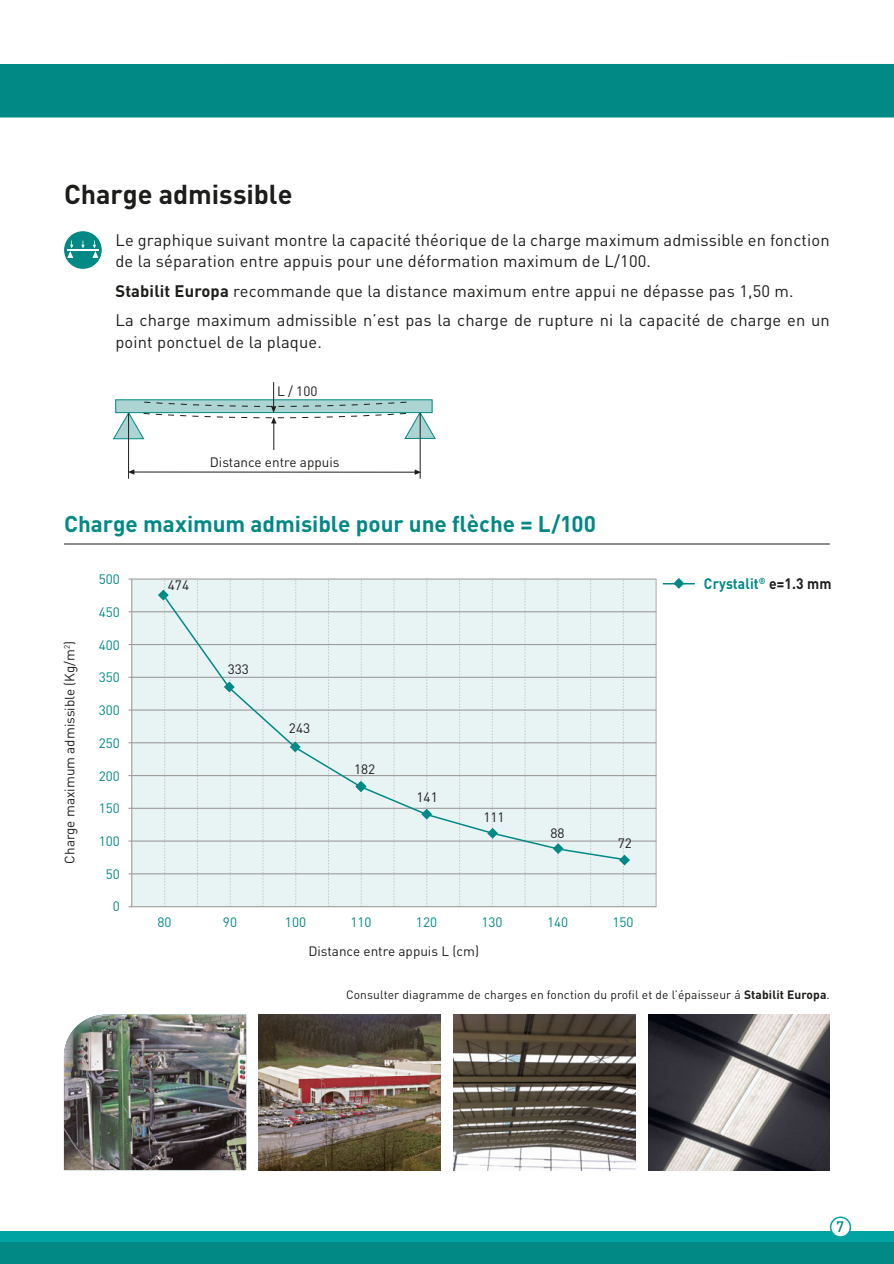
<style>
.page{position:relative;width:894px;height:1264px;background:#fff}
.page>*{position:absolute;margin:0;border:0;box-sizing:border-box;transform-origin:0 0}
.t1{font:700 27px "DIN Pro";letter-spacing:-.005em;color:#1d1d1b}
.t2{font:700 22.5px "DIN Pro";color:#008985}
.t3{font:16.5px/21px "DIN Pro";letter-spacing:.01em;color:#1d1d1b}
.t4{font:700 15px "DIN Pro";letter-spacing:.01em;color:#008985;scale:.92 1}
.t5{font:500 15px "DIN Pro";color:#008985}
.t6{font:13.5px "DIN Pro";color:#1d1d1b}
.t7{font:13.5px "DIN Pro";color:#008985}
.t8{font:12px "DIN Pro";letter-spacing:.01em;color:#1d1d1b}
.s1{font-weight:700}
.s2{color:#1d1d1b}
</style>
<div class="page">
<div style="left:0;top:1231px;width:893px;height:32px;background:#01a3a2"></div>
<div style="left:0;top:1242px;width:893px;height:21px;background:#008985"></div>
<div style="left:830px;top:1217px;width:20px;height:19px;background:#fff;border-radius:50%"></div>
<div style="left:829px;top:1216px;width:22px;height:21px;border:2px solid #01a3a2;border-radius:50%"></div>
<div style="left:0;top:64px;width:893px;height:53px;background:#008985"></div>
<div style="left:64px;top:231px;width:38px;height:38px;background:#008985;border-radius:50%"></div>
<hr style="left:67px;top:249px;width:31px;height:2px;background:#fff">
<svg style="left:81px;top:240px;width:4px;height:8px"></svg>
<svg style="left:92px;top:240px;width:6px;height:18px"></svg>
<svg style="left:67px;top:240px;width:6px;height:18px"></svg>
<hr style="left:134px;top:471px;width:281px;height:1px;background:#1d1d1b">
<svg style="left:129px;top:469px;width:5px;height:5px"></svg>
<svg style="left:414px;top:469px;width:6px;height:6px"></svg>
<hr style="left:420px;top:413px;width:1px;height:65px;background:#1d1d1b">
<svg style="left:113px;top:382px;width:323px;height:68px"></svg>
<hr style="left:128px;top:413px;width:1px;height:65px;background:#1d1d1b">
<img style="left:648px;top:1014px;width:181px;height:156px">
<img style="left:64px;top:1014px;width:182px;height:156px">
<img style="left:453px;top:1014px;width:182px;height:156px">
<img style="left:259px;top:1014px;width:181px;height:156px">
<hr style="left:64px;top:543px;width:765px;height:1px;background:#1d1d1b">
<svg style="left:673px;top:578px;width:11px;height:11px"></svg>
<hr style="left:663px;top:583px;width:31px;height:1px;background:#008985">
<div style="left:132px;top:579px;width:524px;height:327px;background:#e8f3f3"></div>
<svg style="left:197px;top:580px;width:1px;height:326px"></svg>
<svg style="left:262px;top:580px;width:1px;height:326px"></svg>
<svg style="left:328px;top:580px;width:1px;height:326px"></svg>
<svg style="left:393px;top:580px;width:1px;height:326px"></svg>
<svg style="left:459px;top:580px;width:1px;height:326px"></svg>
<svg style="left:524px;top:580px;width:1px;height:326px"></svg>
<svg style="left:590px;top:580px;width:1px;height:326px"></svg>
<hr style="left:655px;top:579px;width:1px;height:327px;background:#c6c6c6">
<hr style="left:131px;top:579px;width:1px;height:328px;background:#9d9d9c">
<hr style="left:128px;top:873px;width:528px;height:1px;background:#9d9d9c">
<hr style="left:128px;top:840px;width:528px;height:1px;background:#9d9d9c">
<hr style="left:128px;top:807px;width:528px;height:2px;background:#9d9d9c">
<hr style="left:128px;top:775px;width:528px;height:1px;background:#9d9d9c">
<hr style="left:128px;top:742px;width:528px;height:1px;background:#9d9d9c">
<hr style="left:128px;top:709px;width:528px;height:1px;background:#9d9d9c">
<hr style="left:128px;top:676px;width:528px;height:2px;background:#9d9d9c">
<hr style="left:128px;top:644px;width:528px;height:1px;background:#9d9d9c">
<hr style="left:128px;top:611px;width:528px;height:1px;background:#9d9d9c">
<hr style="left:128px;top:578px;width:528px;height:1px;background:#9d9d9c">
<hr style="left:128px;top:906px;width:528px;height:1px;background:#9d9d9c">
<svg style="left:169px;top:593px;width:450px;height:268px"></svg>
<svg style="left:619px;top:580px;width:11px;height:326px"></svg>
<svg style="left:552px;top:580px;width:11px;height:326px"></svg>
<svg style="left:487px;top:580px;width:11px;height:326px"></svg>
<svg style="left:421px;top:580px;width:11px;height:326px"></svg>
<svg style="left:355px;top:580px;width:11px;height:326px"></svg>
<svg style="left:290px;top:580px;width:10px;height:326px"></svg>
<svg style="left:224px;top:580px;width:11px;height:326px"></svg>
<svg style="left:158px;top:580px;width:11px;height:326px"></svg>
<h1 class="t1" style="left:64px;top:176px;width:230px">Charge admissible</h1>
<p class="t3" style="left:115px;top:229px;width:715px">Le graphique suivant montre la capacité théorique de la charge maximum admissible en fonction de la séparation entre appuis pour une déformation maximum de L/100.</p>
<p class="t3" style="left:115px;top:275px;width:716px;line-height:29.5px"><span class="s1">Stabilit Europa</span> recommande que la distance maximum entre appui ne dépasse pas 1,50 m.<br>La charge maximum admissible n’est pas la charge de rupture ni la capacité de charge en un</p>
<p class="t3" style="left:115px;top:330px;width:208px">point ponctuel de la plaque.</p>
<p class="t6" style="left:277px;top:381px;width:42px">L / 100</p>
<p class="t6" style="left:210px;top:453px;width:131px">Distance entre appuis</p>
<h2 class="t2" style="left:64px;top:508px;width:533px">Charge maximum admisible pour une flèche = L/100</h2>
<p class="t6" style="left:60px;top:863px;width:224px;rotate:-90deg">Charge maximum admissible (Kg/m<sup>2</sup>)</p>
<p class="t7" style="left:99px;top:570px;width:23px">500</p>
<p class="t7" style="left:99px;top:602px;width:23px">450</p>
<p class="t7" style="left:99px;top:635px;width:23px">400</p>
<p class="t7" style="left:99px;top:668px;width:23px">350</p>
<p class="t7" style="left:99px;top:701px;width:23px">300</p>
<p class="t7" style="left:99px;top:733px;width:23px">250</p>
<p class="t7" style="left:99px;top:766px;width:23px">200</p>
<p class="t7" style="left:99px;top:799px;width:23px">150</p>
<p class="t7" style="left:99px;top:832px;width:23px">100</p>
<p class="t7" style="left:106px;top:864px;width:16px">50</p>
<p class="t7" style="left:113px;top:897px;width:9px">0</p>
<p class="t6" style="left:168px;top:576px;width:23px">474</p>
<p class="t6" style="left:228px;top:660px;width:23px">333</p>
<p class="t6" style="left:289px;top:719px;width:23px">243</p>
<p class="t6" style="left:354px;top:760px;width:23px">182</p>
<p class="t6" style="left:416px;top:788px;width:23px">141</p>
<p class="t6" style="left:483px;top:808px;width:23px">111</p>
<p class="t6" style="left:550px;top:823px;width:16px">88</p>
<p class="t6" style="left:617px;top:834px;width:16px">72</p>
<p class="t7" style="left:157px;top:913px;width:16px">80</p>
<p class="t7" style="left:223px;top:913px;width:16px">90</p>
<p class="t7" style="left:285px;top:913px;width:23px">100</p>
<p class="t7" style="left:350px;top:913px;width:23px">110</p>
<p class="t7" style="left:416px;top:913px;width:23px">120</p>
<p class="t7" style="left:481px;top:913px;width:23px">130</p>
<p class="t7" style="left:547px;top:913px;width:23px">140</p>
<p class="t7" style="left:612px;top:913px;width:23px">150</p>
<p class="t6" style="left:308px;top:941px;width:172px">Distance entre appuis L (cm)</p>
<p class="t4" style="left:704px;top:573px;width:140px">Crystalit<sup>®</sup> <span class="s2">e=1.3 mm</span></p>
<p class="t8" style="left:346px;top:986px;width:485px">Consulter diagramme de charges en fonction du profil et de l’épaisseur á <span class="s1">Stabilit Europa</span>.</p>
<p class="t5" style="left:836px;top:1216px;width:9px">7</p>
</div>
